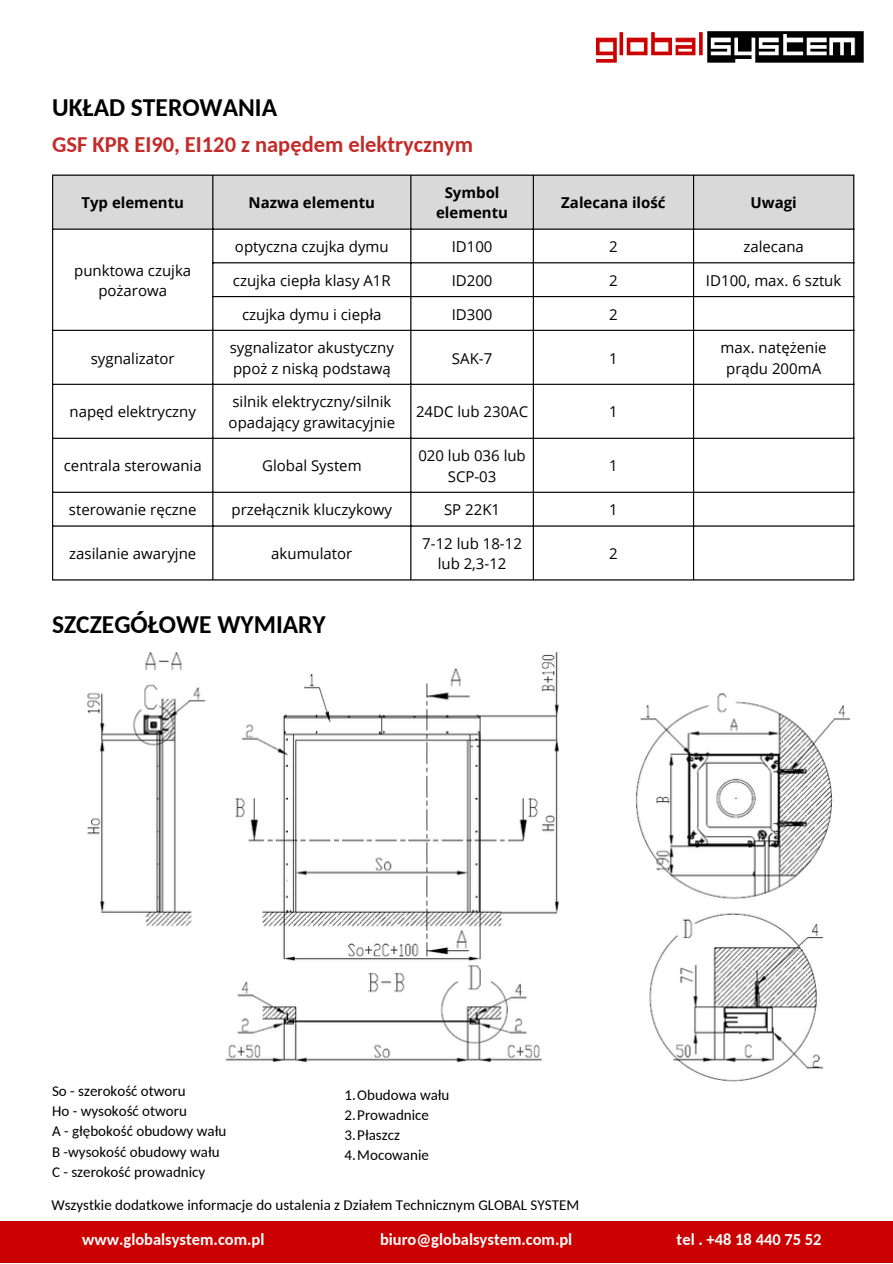
<style>
.page{position:relative;width:893px;height:1264px;background:#fff}
.page>*{position:absolute;margin:0;border:0;box-sizing:border-box;transform-origin:0 0}
.t1{font:700 25.5px "Carlito";color:#000}
.t2{font:700 22.5px "Carlito";color:#c32b29}
.t3{font:700 16.5px "Carlito";color:#fff}
.t4{font:15px/20.2px "Open Sans";color:#000;text-align:center}
.t5{font:15px "Carlito";color:#000}
.t6{font:700 15px/20.2px "Open Sans";color:#000;text-align:center}
</style>
<div class="page">
<img style="left:596px;top:31px;width:268px;height:32px">
<div style="left:0;top:1221px;width:892px;height:41px;background:#cb0000"></div>
<div style="left:53px;top:176px;width:800px;height:52px;background:#d9d9d9"></div>
<svg style="left:53px;top:230px;width:800px;height:349px"></svg>
<hr style="left:52px;top:176px;width:1px;height:403px;background:#000">
<hr style="left:212px;top:176px;width:1px;height:403px;background:#000">
<hr style="left:410px;top:176px;width:1px;height:403px;background:#000">
<hr style="left:532px;top:176px;width:2px;height:403px;background:#000">
<hr style="left:693px;top:176px;width:1px;height:403px;background:#000">
<hr style="left:853px;top:176px;width:1px;height:403px;background:#000">
<hr style="left:52px;top:174px;width:802px;height:2px;background:#000">
<hr style="left:52px;top:228px;width:802px;height:2px;background:#000">
<hr style="left:212px;top:262px;width:642px;height:1px;background:#000">
<hr style="left:212px;top:296px;width:642px;height:1px;background:#000">
<hr style="left:52px;top:330px;width:802px;height:1px;background:#000">
<hr style="left:52px;top:384px;width:802px;height:1px;background:#000">
<hr style="left:52px;top:438px;width:802px;height:1px;background:#000">
<hr style="left:52px;top:491px;width:802px;height:2px;background:#000">
<hr style="left:52px;top:525px;width:802px;height:1px;background:#000">
<hr style="left:52px;top:579px;width:802px;height:1px;background:#000">
<img style="left:87px;top:652px;width:763px;height:430px">
<p class="t1" style="left:52px;top:96px;width:226px">UKŁAD STEROWANIA</p>
<p class="t2" style="left:52px;top:135px;width:422px">GSF KPR EI90, EI120 z napędem elektrycznym</p>
<p class="t6" style="left:81px;top:192px;width:104px">Typ elementu</p>
<p class="t6" style="left:249px;top:192px;width:128px">Nazwa elementu</p>
<p class="t6" style="left:436px;top:182px;width:74px">Symbol elementu</p>
<p class="t6" style="left:561px;top:192px;width:106px">Zalecana ilość</p>
<p class="t6" style="left:750px;top:192px;width:48px">Uwagi</p>
<p class="t4" style="left:74px;top:260px;width:118px">punktowa czujka pożarowa</p>
<p class="t4" style="left:235px;top:236px;width:155px">optyczna czujka dymu</p>
<p class="t4" style="left:451px;top:236px;width:42px">ID100</p>
<p class="t4" style="left:609px;top:236px;width:10px">2</p>
<p class="t4" style="left:743px;top:236px;width:62px">zalecana</p>
<p class="t4" style="left:233px;top:270px;width:159px">czujka ciepła klasy A1R</p>
<p class="t4" style="left:451px;top:270px;width:42px">ID200</p>
<p class="t4" style="left:609px;top:270px;width:10px">2</p>
<p class="t4" style="left:706px;top:270px;width:137px">ID100, max. 6 sztuk</p>
<p class="t4" style="left:242px;top:304px;width:141px">czujka dymu i ciepła</p>
<p class="t4" style="left:451px;top:304px;width:42px">ID300</p>
<p class="t4" style="left:609px;top:304px;width:10px">2</p>
<p class="t4" style="left:91px;top:347px;width:85px">sygnalizator</p>
<p class="t4" style="left:230px;top:337px;width:165px;text-align:left">sygnalizator akustyczny ppoż z niską podstawą</p>
<p class="t4" style="left:452px;top:347px;width:42px">SAK-7</p>
<p class="t4" style="left:609px;top:347px;width:10px">1</p>
<p class="t4" style="left:720px;top:337px;width:108px">max. natężenie prądu 200mA</p>
<p class="t4" style="left:69px;top:401px;width:128px">napęd elektryczny</p>
<p class="t4" style="left:229px;top:391px;width:168px;text-align:left">silnik elektryczny/silnik opadający grawitacyjnie</p>
<p class="t4" style="left:416px;top:401px;width:114px">24DC lub 230AC</p>
<p class="t4" style="left:609px;top:401px;width:10px">1</p>
<p class="t4" style="left:64px;top:455px;width:139px">centrala sterowania</p>
<p class="t4" style="left:262px;top:455px;width:101px">Global System</p>
<p class="t4" style="left:418px;top:445px;width:109px">020 lub 036 lub<br>SCP-03</p>
<p class="t4" style="left:609px;top:455px;width:10px">1</p>
<p class="t4" style="left:69px;top:499px;width:129px">sterowanie ręczne</p>
<p class="t4" style="left:231px;top:499px;width:162px">przełącznik kluczykowy</p>
<p class="t4" style="left:444px;top:499px;width:58px">SP 22K1</p>
<p class="t4" style="left:609px;top:499px;width:10px">1</p>
<p class="t4" style="left:69px;top:543px;width:129px">zasilanie awaryjne</p>
<p class="t4" style="left:271px;top:543px;width:83px">akumulator</p>
<p class="t4" style="left:422px;top:533px;width:101px">7-12 lub 18-12 lub 2,3-12</p>
<p class="t4" style="left:609px;top:543px;width:10px">2</p>
<p class="t1" style="left:52px;top:614px;width:275px">SZCZEGÓŁOWE WYMIARY</p>
<p class="t5" style="left:52px;top:1084px;width:135px">So - szerokość otworu</p>
<p class="t5" style="left:52px;top:1104px;width:136px">Ho - wysokość otworu</p>
<p class="t5" style="left:52px;top:1125px;width:176px">A - głębokość obudowy wału</p>
<p class="t5" style="left:52px;top:1145px;width:169px">B -wysokość obudowy wału</p>
<p class="t5" style="left:52px;top:1165px;width:155px">C - szerokość prowadnicy</p>
<p class="t5" style="left:344px;top:1088px;width:107px">1.Obudowa wału</p>
<p class="t5" style="left:344px;top:1108px;width:86px">2.Prowadnice</p>
<p class="t5" style="left:344px;top:1128px;width:57px">3.Płaszcz</p>
<p class="t5" style="left:344px;top:1149px;width:86px">4.Mocowanie</p>
<p class="t5" style="left:51px;top:1198px;width:529px">Wszystkie dodatkowe informacje do ustalenia z Działem Technicznym GLOBAL SYSTEM</p>
<p class="t3" style="left:82px;top:1232px;width:184px">www.globalsystem.com.pl</p>
<p class="t3" style="left:380px;top:1232px;width:194px">biuro@globalsystem.com.pl</p>
<p class="t3" style="left:676px;top:1232px;width:146px">tel . +48 18 440 75 52</p>
</div>
